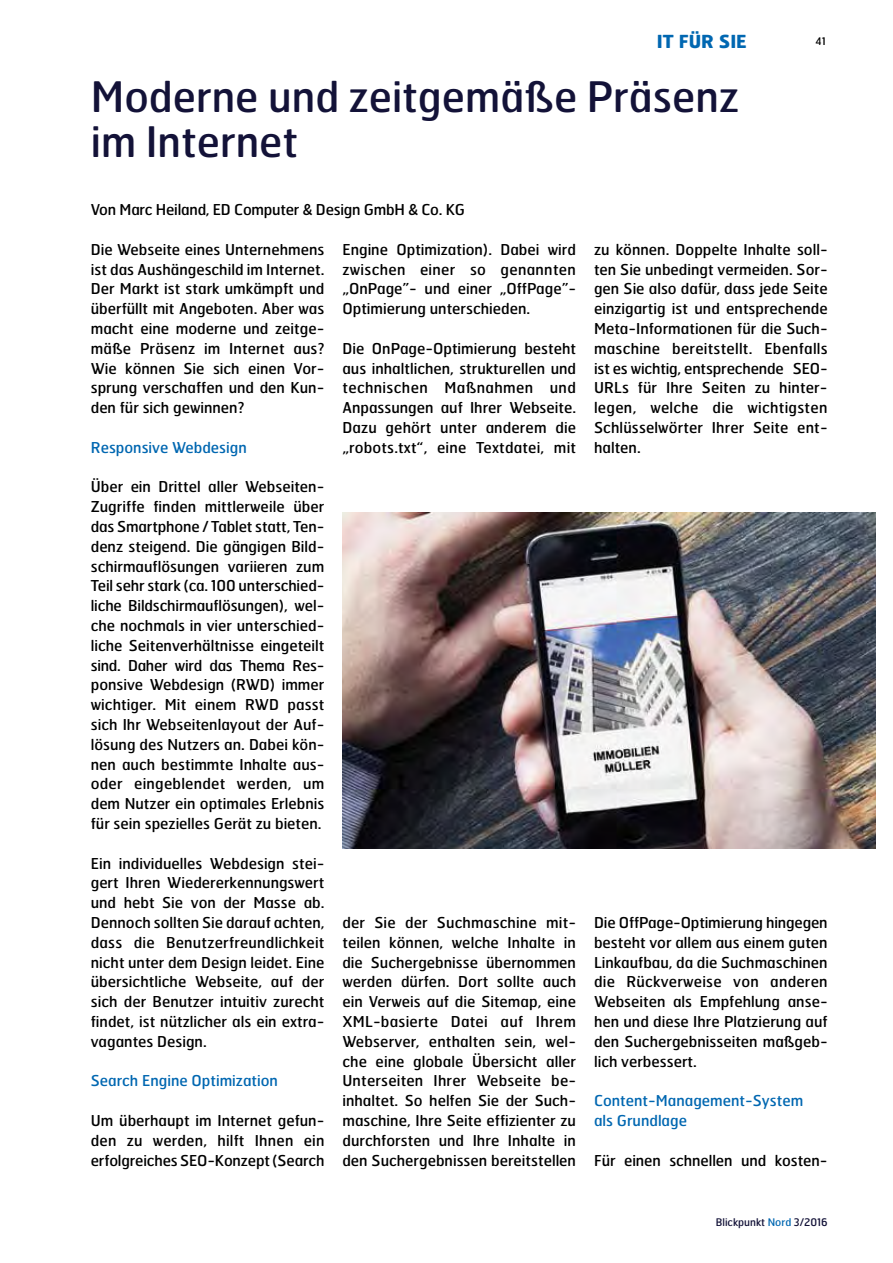
<style>
.page{position:relative;width:893px;height:1263px;background:#fff}
.page>*{position:absolute;margin:0;border:0;box-sizing:border-box;transform-origin:0 0}
.t1{font:42px/45px "Hermes FB";color:#131238}
.t2{font:700 18px "Hermes FB";color:#0067b1}
.t3{font:15px/19.8px "Hermes FB";color:#000;text-align:justify}
.t4{font:15px/19.8px "Hermes FB";color:#0067b1}
.t5{font:10.5px "Hermes FB";color:#131238}
.t6{font:10.5px "Hermes FB";color:#000}
.s1{color:#0067b1}
</style>
<div class="page">
<img style="left:342px;top:512px;width:534px;height:336px">
<p class="t2" style="left:657px;top:29px;width:91px">IT FÜR SIE</p>
<h1 class="t1" style="left:91px;top:73px;width:650px">Moderne und zeitgemäße Präsenz im Internet</h1>
<p class="t3" style="left:91px;top:199px;width:376px">Von Marc Heiland, ED Computer &amp; Design GmbH &amp; Co. KG</p>
<p class="t6" style="left:815px;top:35px;width:12px">41</p>
<p class="t3" style="left:91px;top:239px;width:235px">Die Webseite eines Unternehmens ist das Aushängeschild im Internet.<br>Der Markt ist stark umkämpft und überfüllt mit Angeboten. Aber was macht eine moderne und zeitge&shy;mäße Präsenz im Internet aus?<br>Wie können Sie sich einen Vor&shy;sprung verschaffen und den Kun&shy;den für sich gewinnen?</p>
<p class="t4" style="left:91px;top:437px;width:158px">Responsive Webdesign</p>
<p class="t3" style="left:91px;top:477px;width:235px">Über ein Drittel aller Webseiten-Zugriffe finden mittlerweile über das Smartphone / Tablet statt, Ten&shy;denz steigend. Die gängigen Bild&shy;schirmauflösungen variieren zum Teil sehr stark (ca. 100 unterschied&shy;liche Bildschirmauflösungen), wel&shy;che nochmals in vier unterschied&shy;liche Seitenverhältnisse eingeteilt sind. Daher wird das Thema Res&shy;ponsive Webdesign (RWD) immer wichtiger. Mit einem RWD passt sich Ihr Webseitenlayout der Auf&shy;lösung des Nutzers an. Dabei kön&shy;nen auch bestimmte Inhalte aus&shy;oder eingeblendet werden, um dem Nutzer ein optimales Erlebnis für sein spezielles Gerät zu bieten.</p>
<p class="t3" style="left:91px;top:853px;width:235px">Ein individuelles Webdesign stei&shy;gert Ihren Wiedererkennungswert und hebt Sie von der Masse ab.<br>Dennoch sollten Sie darauf achten, dass die Benutzerfreundlichkeit nicht unter dem Design leidet. Eine übersichtliche Webseite, auf der sich der Benutzer intuitiv zurecht findet, ist nützlicher als ein extra&shy;vagantes Design.</p>
<p class="t4" style="left:91px;top:1071px;width:189px">Search Engine Optimization</p>
<p class="t3" style="left:91px;top:1110px;width:235px">Um überhaupt im Internet gefun&shy;den zu werden, hilft Ihnen ein erfolgreiches SEO-Konzept (Search</p>
<p class="t3" style="left:342px;top:239px;width:235px">Engine Optimization). Dabei wird zwischen einer so genannten „OnPage”- und einer „OffPage”- Optimierung unterschieden.</p>
<p class="t3" style="left:342px;top:338px;width:235px">Die OnPage-Optimierung besteht aus inhaltlichen, strukturellen und technischen Maßnahmen und Anpassungen auf Ihrer Webseite.<br>Dazu gehört unter anderem die „robots.txt“, eine Textdatei, mit</p>
<p class="t3" style="left:342px;top:912px;width:235px">der Sie der Suchmaschine mit&shy;teilen können, welche Inhalte in die Suchergebnisse übernommen werden dürfen. Dort sollte auch ein Verweis auf die Sitemap, eine XML-basierte Datei auf Ihrem Webserver, enthalten sein, wel&shy;che eine globale Übersicht aller Unterseiten Ihrer Webseite be&shy;inhaltet. So helfen Sie der Such&shy;maschine, Ihre Seite effizienter zu durchforsten und Ihre Inhalte in den Suchergebnissen bereitstellen</p>
<p class="t3" style="left:594px;top:239px;width:235px">zu können. Doppelte Inhalte soll&shy;ten Sie unbedingt vermeiden. Sor&shy;gen Sie also dafür, dass jede Seite einzigartig ist und entsprechende Meta-Informationen für die Such&shy;maschine bereitstellt. Ebenfalls ist es wichtig, entsprechende SEO-URLs für Ihre Seiten zu hinter&shy;legen, welche die wichtigsten Schlüsselwörter Ihrer Seite ent&shy;halten.</p>
<p class="t3" style="left:594px;top:912px;width:235px">Die OffPage-Optimierung hingegen besteht vor allem aus einem guten Linkaufbau, da die Suchmaschinen die Rückverweise von anderen Webseiten als Empfehlung anse&shy;hen und diese Ihre Platzierung auf den Suchergebnisseiten maßgeb&shy;lich verbessert.</p>
<p class="t4" style="left:594px;top:1090px;width:211px">Content-Management-System als Grundlage</p>
<p class="t3" style="left:594px;top:1150px;width:235px">Für einen schnellen und kosten-</p>
<p class="t5" style="left:716px;top:1215px;width:113px">Blickpunkt <span class="s1">Nord</span> 3/2016</p>
</div>
